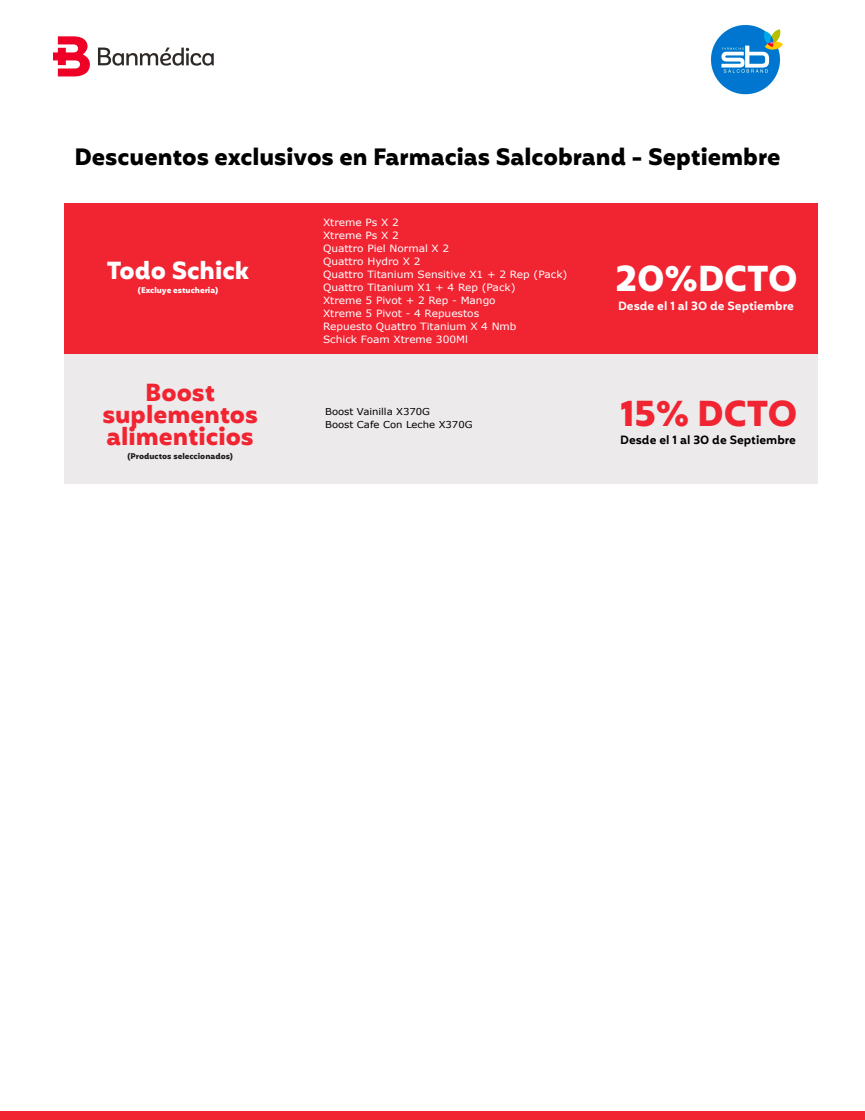
<style>
.page{position:relative;width:865px;height:1120px;background:#fff}
.page>*{position:absolute;margin:0;border:0;box-sizing:border-box;transform-origin:0 0}
.t1{font:700 35px "Mohr";color:#fff}
.t2{font:700 35px "Mohr";color:#f12432}
.t3{font:700 24px/22px "Mohr";color:#f12432;text-align:center}
.t4{font:700 24px "Mohr";color:#fff}
.t5{font:700 23px "Mohr";color:#000}
.t6{font:600 11.6px "Mohr";color:#fff}
.t7{font:600 11.6px "Mohr";color:#000}
.t8{font:10px/13px "Verdana";color:#fff;scale:1.06 1}
.t9{font:9.5px/13px "Verdana";color:#000;scale:1.06 1}
.t10{font:700 8px "Mohr";color:#1d1d1b}
.t11{font:700 8px "Mohr";color:#fff}
</style>
<div class="page">
<div style="left:64px;top:203px;width:754px;height:152px;background:#f12432"></div>
<div style="left:64px;top:354px;width:753px;height:130px;background:#edeaeb"></div>
<div style="left:0;top:1111px;width:865px;height:8px;background:#f12432"></div>
<svg style="left:53px;top:36px;width:37px;height:40px"></svg>
<svg style="left:98px;top:47px;width:116px;height:19px"></svg>
<img style="left:711px;top:24px;width:72px;height:71px">
<h3 class="t5" style="left:74px;top:143px;width:707px">Descuentos exclusivos en Farmacias Salcobrand - Septiembre</h3>
<h2 class="t4" style="left:107px;top:256px;width:144px">Todo Schick</h2>
<p class="t11" style="left:138px;top:285px;width:82px">(Excluye estucheria)</p>
<h2 class="t3" style="left:102px;top:381px;width:157px">Boost suplementos alimenticios</h2>
<p class="t10" style="left:127px;top:451px;width:107px">(Productos seleccionados)</p>
<p class="t8" style="left:323px;top:215px;width:232px">Xtreme Ps X 2<br>Xtreme Ps X 2<br>Quattro Piel Normal X 2<br>Quattro Hydro X 2<br>Quattro Titanium Sensitive X1 + 2 Rep (Pack)<br>Quattro Titanium X1 + 4 Rep (Pack)<br>Xtreme 5 Pivot + 2 Rep - Mango<br>Xtreme 5 Pivot - 4 Repuestos<br>Repuesto Quattro Titanium X 4 Nmb<br>Schick Foam Xtreme 300Ml</p>
<p class="t9" style="left:325px;top:405px;width:140px">Boost Vainilla X370G<br>Boost Cafe Con Leche X370G</p>
<h1 class="t1" style="left:615px;top:258px;width:184px">20%DCTO</h1>
<p class="t6" style="left:618px;top:299px;width:177px">Desde el 1 al 30 de Septiembre</p>
<h1 class="t2" style="left:620px;top:393px;width:178px">15% DCTO</h1>
<p class="t7" style="left:620px;top:433px;width:177px">Desde el 1 al 30 de Septiembre</p>
</div>
